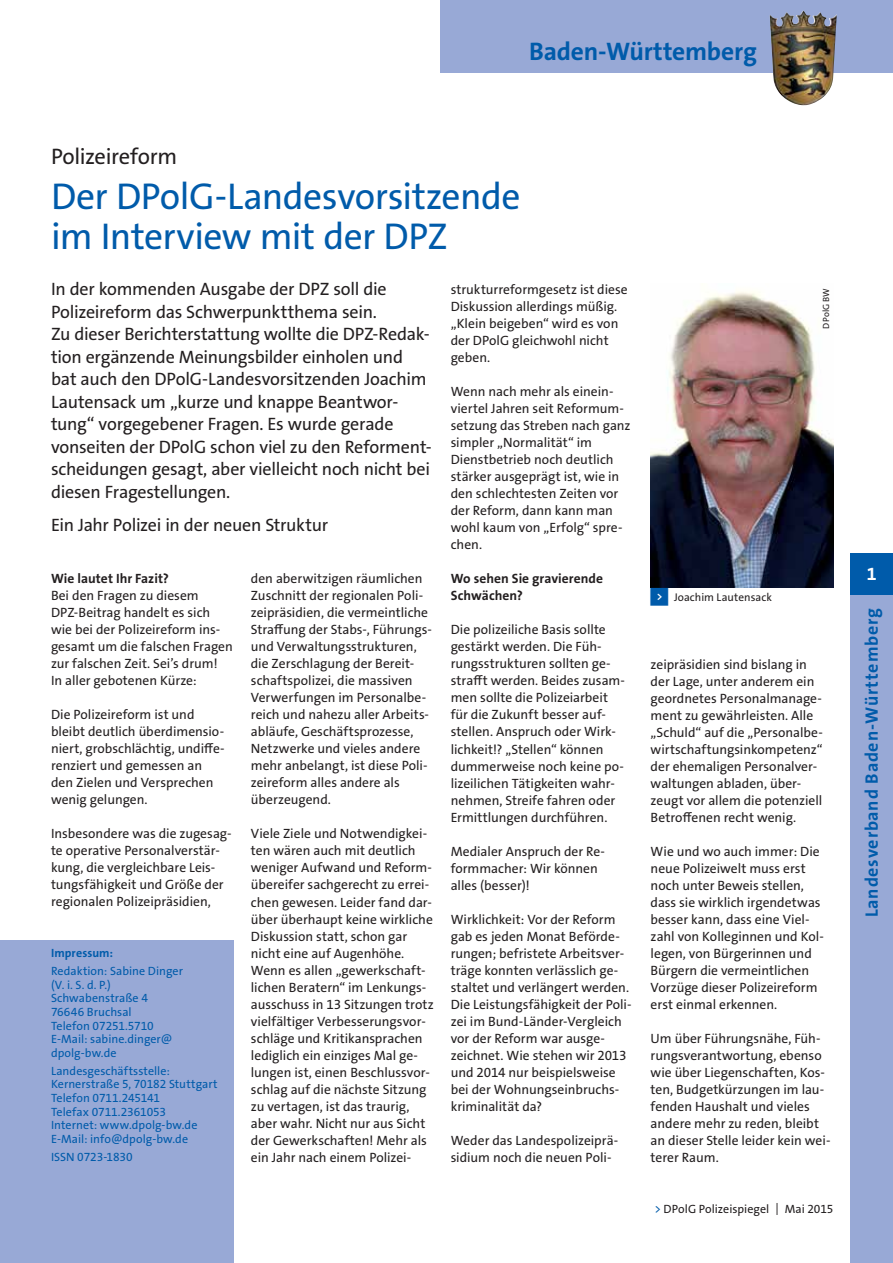
<style>
.page{position:relative;width:893px;height:1263px;background:#fff}
.page>*{position:absolute;margin:0;border:0;box-sizing:border-box;transform-origin:0 0}
.t1{font:37.5px/40.5px "The Sans Os F";letter-spacing:-.015em;color:#005baa}
.t2{font:700 25.5px "The Sans Os F";letter-spacing:-.005em;color:#005baa}
.t3{font:22.5px "The Sans Os F";letter-spacing:-.015em;color:#231f20}
.t4{font:18px/22.5px "The Sans Os F";letter-spacing:-.015em;color:#231f20}
.t5{font:700 18px "The Sans Os F";letter-spacing:.045em;color:#005baa}
.t6{font:700 18px "The Sans Os F";color:#fff}
.t7{font:13.5px/17px "The Sans Os F";color:#231f20}
.t8{font:700 13.5px/17px "The Sans Os F";letter-spacing:.005em;color:#231f20}
.t9{font:12px/13.6px "The Sans Os F";color:#005baa}
.t10{font:12px "The Sans Os F";color:#231f20}
.t11{font:700 12px "The Sans Os F";letter-spacing:.005em;color:#005baa}
.t12{font:11.25px "The Sans Os F";letter-spacing:.005em;color:#231f20}
.t13{font:9px "The Sans Os F";letter-spacing:.015em;color:#231f20}
.s1{font-family:"Top Numbers";color:#005baa}
.s2{color:#005baa}
</style>
<div class="page">
<div style="left:0;top:940px;width:234px;height:323px;background:#98a9d6"></div>
<img style="left:651px;top:291px;width:182px;height:296px">
<div style="left:850px;top:553px;width:43px;height:42px;background:#005baa"></div>
<div style="left:850px;top:595px;width:43px;height:668px;background:#98a9d6"></div>
<div style="left:440px;top:0;width:453px;height:72px;background:#98a9d6"></div>
<img style="left:770px;top:11px;width:67px;height:94px">
<h2 class="t2" style="left:529px;top:35px;width:229px">Baden-Württemberg</h2>
<h3 class="t3" style="left:51px;top:142px;width:128px">Polizeireform</h3>
<h1 class="t1" style="left:51px;top:176px;width:471px">Der DPolG-Landesvorsitzende im Interview mit der DPZ</h1>
<p class="t4" style="left:51px;top:278px;width:382px">In der kommenden Ausgabe der DPZ soll die Polizeireform das Schwerpunktthema sein.<br>Zu dieser Berichterstattung wollte die DPZ-Redak&shy;tion ergänzende Meinungsbilder einholen und bat auch den DPolG-Landesvorsitzenden Joachim Lautensack um „kurze und knappe Beantwor&shy;tung“ vorgegebener Fragen. Es wurde gerade vonseiten der DPolG schon viel zu den Reforment&shy;scheidungen gesagt, aber vielleicht noch nicht bei diesen Fragestellungen.</p>
<h3 class="t4" style="left:51px;top:514px;width:279px">Ein Jahr Polizei in der neuen Struktur</h3>
<p class="t7" style="left:451px;top:281px;width:179px">strukturreformgesetz ist diese<br>Diskussion allerdings müßig. „Klein beigeben“ wird es von der DPolG gleichwohl nicht geben.</p>
<p class="t7" style="left:451px;top:383px;width:181px">Wenn nach mehr als einein&shy;viertel Jahren seit Reformum&shy;setzung das Streben nach ganz simpler „Normalität“ im<br>Dienstbetrieb noch deutlich stärker ausgeprägt ist, wie in den schlechtesten Zeiten vor der Reform, dann kann man wohl kaum von „Erfolg“ spre&shy;chen.</p>
<p class="t8" style="left:451px;top:570px;width:154px">Wo sehen Sie gravierende<br>Schwächen?</p>
<p class="t7" style="left:451px;top:621px;width:176px">Die polizeiliche Basis sollte gestärkt werden. Die Füh&shy;rungsstrukturen sollten ge&shy;strafft werden. Beides zusam&shy;men sollte die Polizeiarbeit für die Zukunft besser auf&shy;stellen. Anspruch oder Wirk&shy;lichkeit!? „Stellen“ können dummerweise noch keine po&shy;lizeilichen Tätigkeiten wahr&shy;nehmen, Streife fahren oder<br>Ermittlungen durchführen.</p>
<p class="t7" style="left:451px;top:843px;width:156px">Medialer Anspruch der Re&shy;formmacher: Wir können alles (besser)!</p>
<p class="t7" style="left:451px;top:911px;width:182px">Wirklichkeit: Vor der Reform gab es jeden Monat Beförde&shy;rungen; befristete Arbeitsver&shy;träge konnten verlässlich ge&shy;staltet und verlängert werden.<br>Die Leistungsfähigkeit der Poli&shy;zei im Bund-Länder-Vergleich vor der Reform war ausge&shy;zeichnet. Wie stehen wir 2013 und 2014 nur beispielsweise bei der Wohnungseinbruchs&shy;kriminalität da?</p>
<p class="t7" style="left:451px;top:1132px;width:169px">Weder das Landespolizeiprä&shy;sidium noch die neuen Poli-</p>
<p class="t8" style="left:51px;top:570px;width:119px">Wie lautet Ihr Fazit?</p>
<p class="t7" style="left:51px;top:587px;width:183px">Bei den Fragen zu diesem<br>DPZ-Beitrag handelt es sich wie bei der Polizeireform ins&shy;gesamt um die falschen Fragen zur falschen Zeit. Sei’s drum!<br>In aller gebotenen Kürze:</p>
<p class="t7" style="left:51px;top:706px;width:175px">Die Polizeireform ist und bleibt deutlich überdimensio&shy;niert, grobschlächtig, undiffe&shy;renziert und gemessen an den Zielen und Versprechen wenig gelungen.</p>
<p class="t7" style="left:51px;top:825px;width:182px">Insbesondere was die zugesag&shy;te operative Personalverstär&shy;kung, die vergleichbare Leis&shy;tungsfähigkeit und Größe der regionalen Polizeipräsidien,</p>
<p class="t7" style="left:251px;top:570px;width:182px">den aberwitzigen räumlichen<br>Zuschnitt der regionalen Poli&shy;zeipräsidien, die vermeintliche<br>Straffung der Stabs-, Führungs&shy;und Verwaltungsstrukturen, die Zerschlagung der Bereit&shy;schaftspolizei, die massiven<br>Verwerfungen im Personalbe&shy;reich und nahezu aller Arbeits&shy;abläufe, Geschäftsprozesse,<br>Netzwerke und vieles andere mehr anbelangt, ist diese Poli&shy;zeireform alles andere als überzeugend.</p>
<p class="t7" style="left:251px;top:825px;width:184px">Viele Ziele und Notwendigkei&shy;ten wären auch mit deutlich weniger Aufwand und Reform&shy;übereifer sachgerecht zu errei&shy;chen gewesen. Leider fand dar&shy;über überhaupt keine wirkliche<br>Diskussion statt, schon gar nicht eine auf Augenhöhe.<br>Wenn es allen „gewerkschaft&shy;lichen Beratern“ im Lenkungs&shy;ausschuss in 13 Sitzungen trotz vielfältiger Verbesserungsvor&shy;schläge und Kritikansprachen lediglich ein einziges Mal ge&shy;lungen ist, einen Beschlussvor&shy;schlag auf die nächste Sitzung zu vertagen, ist das traurig, aber wahr. Nicht nur aus Sicht der Gewerkschaften! Mehr als ein Jahr nach einem Polizei-</p>
<p class="t11" style="left:51px;top:945px;width:64px">Impressum:</p>
<p class="t9" style="left:51px;top:964px;width:133px">Redaktion: Sabine Dinger (V. i. S. d. P.)<br>Schwabenstraße 4<br>76646 Bruchsal<br>Telefon 07251.5710<br>E-Mail: sabine.dinger@ dpolg-bw.de</p>
<p class="t9" style="left:51px;top:1064px;width:168px">Landesgeschäftsstelle:<br>Kernerstraße 5, 70182 Stuttgart<br>Telefon 0711.245141<br>Telefax 0711.2361053<br>Internet: www.dpolg-bw.de<br>E-Mail: info@dpolg-bw.de</p>
<p class="t9" style="left:51px;top:1150px;width:83px">ISSN 0723-1830</p>
<p class="t13" style="left:820px;top:329px;width:42px;rotate:-90deg">DPolG BW</p>
<p class="t12" style="left:651px;top:589px;width:123px"><span class="s1">&lt;</span> Joachim Lautensack</p>
<p class="t7" style="left:651px;top:655px;width:174px">zeipräsidien sind bislang in der Lage, unter anderem ein geordnetes Personalmanage&shy;ment zu gewährleisten. Alle „Schuld“ auf die „Personalbe&shy;wirtschaftungsinkompetenz“ der ehemaligen Personalver&shy;waltungen abladen, über&shy;zeugt vor allem die potenziell<br>Betroffenen recht wenig.</p>
<p class="t7" style="left:651px;top:843px;width:175px">Wie und wo auch immer: Die neue Polizeiwelt muss erst noch unter Beweis stellen, dass sie wirklich irgendetwas besser kann, dass eine Viel&shy;zahl von Kolleginnen und Kol&shy;legen, von Bürgerinnen und<br>Bürgern die vermeintlichen<br>Vorzüge dieser Polizeireform erst einmal erkennen.</p>
<p class="t7" style="left:651px;top:1030px;width:181px">Um über Führungsnähe, Füh&shy;rungsverantwortung, ebenso wie über Liegenschaften, Kos&shy;ten, Budgetkürzungen im lau&shy;fenden Haushalt und vieles andere mehr zu reden, bleibt an dieser Stelle leider kein wei&shy;terer Raum.</p>
<p class="t10" style="left:654px;top:1201px;width:180px"><span class="s2">&gt;</span> DPolG Polizeispiegel | Mai 2015</p>
<h3 class="t6" style="left:867px;top:562px;width:11px">1</h3>
<h3 class="t5" style="left:860px;top:917px;width:311px;rotate:-90deg">Landesverband Baden-Württemberg</h3>
</div>
